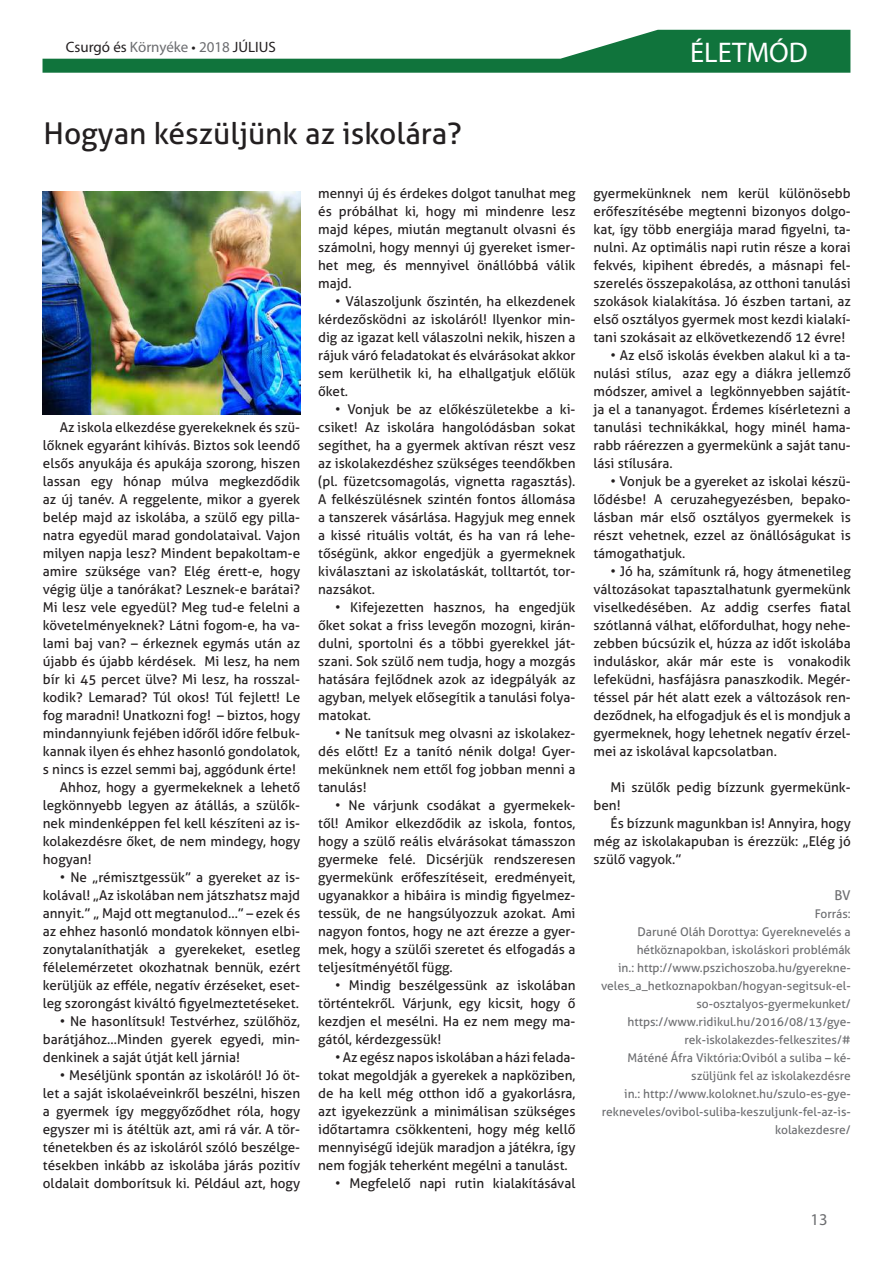
<style>
.page{position:relative;width:893px;height:1263px;background:#fff}
.page>*{position:absolute;margin:0;border:0;box-sizing:border-box;transform-origin:0 0}
.t1{font:30px "Aller";color:#231f20}
.t2{font:28.5px "Myriad Pro";color:#fff}
.t3{font:16.5px "Myriad Pro";color:#6c6d70}
.t4{font:15px "Myriad Pro";color:#231f20}
.t5{font:13.5px/18px "Aller";color:#231f20;text-align:justify}
.t6{font:13.5px "Aller";color:#6c6d70}
.t7{font:12px/18px "Aller";color:#6c6d70;text-align:right}
.s1{color:#6c6d70}
</style>
<div class="page">
<svg style="left:43px;top:30px;width:807px;height:43px"></svg>
<img style="left:43px;top:192px;width:258px;height:223px">
<p class="t4" style="left:66px;top:38px;width:212px">Csurgó és <span class="s1">Környéke</span> • <span class="s1">2018</span> JÚLIUS</p>
<h2 class="t2" style="left:690px;top:35px;width:119px">ÉLETMÓD</h2>
<h1 class="t1" style="left:44px;top:115px;width:420px">Hogyan készüljünk az iskolára?</h1>
<p class="t5" style="left:60px;top:418px;width:242px">Az iskola elkezdése gyerekeknek és szü-</p>
<p class="t5" style="left:43px;top:436px;width:259px">lőknek egyaránt kihívás. Biztos sok leendő</p>
<p class="t5" style="left:43px;top:454px;width:259px">elsős anyukája és apukája szorong, hiszen</p>
<p class="t5" style="left:43px;top:472px;width:259px">lassan egy hónap múlva megkezdődik</p>
<p class="t5" style="left:43px;top:490px;width:259px">az új tanév. A reggelente, mikor a gyerek</p>
<p class="t5" style="left:43px;top:508px;width:259px">belép majd az iskolába, a szülő egy pilla-</p>
<p class="t5" style="left:43px;top:526px;width:259px">natra egyedül marad gondolataival. Vajon</p>
<p class="t5" style="left:43px;top:544px;width:259px">milyen napja lesz? Mindent bepakoltam-e</p>
<p class="t5" style="left:43px;top:562px;width:259px">amire szüksége van? Elég érett-e, hogy</p>
<p class="t5" style="left:43px;top:580px;width:259px">végig ülje a tanórákat? Lesznek-e barátai?</p>
<p class="t5" style="left:43px;top:598px;width:259px">Mi lesz vele egyedül? Meg tud-e felelni a</p>
<p class="t5" style="left:43px;top:616px;width:259px">követelményeknek? Látni fogom-e, ha va-</p>
<p class="t5" style="left:43px;top:634px;width:259px">lami baj van? – érkeznek egymás után az</p>
<p class="t5" style="left:43px;top:652px;width:259px">újabb és újabb kérdések. Mi lesz, ha nem</p>
<p class="t5" style="left:43px;top:670px;width:259px">bír ki 45 percet ülve? Mi lesz, ha rosszal-</p>
<p class="t5" style="left:43px;top:688px;width:259px">kodik? Lemarad? Túl okos! Túl fejlett! Le</p>
<p class="t5" style="left:43px;top:706px;width:259px">fog maradni! Unatkozni fog! – biztos, hogy</p>
<p class="t5" style="left:43px;top:724px;width:259px">mindannyiunk fejében időről időre felbuk-</p>
<p class="t5" style="left:43px;top:742px;width:259px">kannak ilyen és ehhez hasonló gondolatok,</p>
<p class="t5" style="left:43px;top:760px;width:255px">s nincs is ezzel semmi baj, aggódunk érte!</p>
<p class="t5" style="left:60px;top:778px;width:242px">Ahhoz, hogy a gyermekeknek a lehető</p>
<p class="t5" style="left:43px;top:796px;width:259px">legkönnyebb legyen az átállás, a szülők-</p>
<p class="t5" style="left:43px;top:814px;width:259px">nek mindenképpen fel kell készíteni az is-</p>
<p class="t5" style="left:43px;top:832px;width:259px">kolakezdésre őket, de nem mindegy, hogy</p>
<p class="t5" style="left:43px;top:850px;width:50px">hogyan!</p>
<p class="t5" style="left:43px;top:868px;width:259px;text-indent:17px">• Ne „rémisztgessük” a gyereket az is&shy;kolával! „Az iskolában nem játszhatsz majd annyit.” „ Majd ott megtanulod…” – ezek és az ehhez hasonló mondatok könnyen elbi&shy;zonytalaníthatják a gyerekeket, esetleg félelemérzetet okozhatnak bennük, ezért kerüljük az efféle, negatív érzéseket, eset&shy;leg szorongást kiváltó figyelmeztetéseket.</p>
<p class="t5" style="left:43px;top:1012px;width:259px;text-indent:17px">• Ne hasonlítsuk! Testvérhez, szülőhöz, barátjához…Minden gyerek egyedi, min&shy;denkinek a saját útját kell járnia!</p>
<p class="t5" style="left:43px;top:1066px;width:259px;text-indent:17px">• Meséljünk spontán az iskoláról! Jó öt&shy;let a saját iskolaéveinkről beszélni, hiszen a gyermek így meggyőződhet róla, hogy egyszer mi is átéltük azt, ami rá vár. A tör&shy;ténetekben és az iskoláról szóló beszélge&shy;tésekben inkább az iskolába járás pozitív oldalait domborítsuk ki. Például azt, hogy</p>
<p class="t5" style="left:318px;top:184px;width:259px">mennyi új és érdekes dolgot tanulhat meg és próbálhat ki, hogy mi mindenre lesz majd képes, miután megtanult olvasni és számolni, hogy mennyi új gyereket ismer&shy;het meg, és mennyivel önállóbbá válik majd.</p>
<p class="t5" style="left:318px;top:292px;width:259px;text-indent:17px">• Válaszoljunk őszintén, ha elkezdenek kérdezősködni az iskoláról! Ilyenkor min&shy;dig az igazat kell válaszolni nekik, hiszen a rájuk váró feladatokat és elvárásokat akkor sem kerülhetik ki, ha elhallgatjuk előlük őket.</p>
<p class="t5" style="left:318px;top:400px;width:259px;text-indent:17px">• Vonjuk be az előkészületekbe a ki&shy;csiket! Az iskolára hangolódásban sokat segíthet, ha a gyermek aktívan részt vesz az iskolakezdéshez szükséges teendőkben (pl. füzetcsomagolás, vignetta ragasztás).<br>A felkészülésnek szintén fontos állomása a tanszerek vásárlása. Hagyjuk meg ennek a kissé rituális voltát, és ha van rá lehe&shy;tőségünk, akkor engedjük a gyermeknek kiválasztani az iskolatáskát, tolltartót, tor&shy;nazsákot.</p>
<p class="t5" style="left:318px;top:598px;width:259px;text-indent:17px">• Kifejezetten hasznos, ha engedjük őket sokat a friss levegőn mozogni, kirán&shy;dulni, sportolni és a többi gyerekkel ját&shy;szani. Sok szülő nem tudja, hogy a mozgás hatására fejlődnek azok az idegpályák az agyban, melyek elősegítik a tanulási folya&shy;matokat.</p>
<p class="t5" style="left:318px;top:724px;width:259px;text-indent:17px">• Ne tanítsuk meg olvasni az iskolakez&shy;dés előtt! Ez a tanító nénik dolga! Gyer&shy;mekünknek nem ettől fog jobban menni a tanulás!</p>
<p class="t5" style="left:318px;top:796px;width:259px;text-indent:17px">• Ne várjunk csodákat a gyermekek&shy;től! Amikor elkezdődik az iskola, fontos, hogy a szülő reális elvárásokat támasszon gyermeke felé. Dicsérjük rendszeresen gyermekünk erőfeszítéseit, eredményeit, ugyanakkor a hibáira is mindig figyelmez&shy;tessük, de ne hangsúlyozzuk azokat. Ami nagyon fontos, hogy ne azt érezze a gyer&shy;mek, hogy a szülői szeretet és elfogadás a teljesítményétől függ.</p>
<p class="t5" style="left:318px;top:976px;width:259px;text-indent:17px">• Mindig beszélgessünk az iskolában történtekről. Várjunk, egy kicsit, hogy ő kezdjen el mesélni. Ha ez nem megy ma&shy;gától, kérdezgessük!</p>
<p class="t5" style="left:318px;top:1048px;width:259px;text-indent:17px">• Az egész napos iskolában a házi felada&shy;tokat megoldják a gyerekek a napköziben, de ha kell még otthon idő a gyakorlásra, azt igyekezzünk a minimálisan szükséges időtartamra csökkenteni, hogy még kellő mennyiségű idejük maradjon a játékra, így nem fogják teherként megélni a tanulást.</p>
<p class="t5" style="left:335px;top:1174px;width:242px">• Megfelelő napi rutin kialakításával</p>
<p class="t5" style="left:593px;top:184px;width:259px">gyermekünknek nem kerül különösebb erőfeszítésébe megtenni bizonyos dolgo&shy;kat, így több energiája marad figyelni, ta&shy;nulni. Az optimális napi rutin része a korai fekvés, kipihent ébredés, a másnapi fel&shy;szerelés összepakolása, az otthoni tanulási szokások kialakítása. Jó észben tartani, az első osztályos gyermek most kezdi kialakí&shy;tani szokásait az elkövetkezendő 12 évre!</p>
<p class="t5" style="left:593px;top:346px;width:259px;text-indent:17px">• Az első iskolás években alakul ki a ta&shy;nulási stílus, azaz egy a diákra jellemző módszer, amivel a legkönnyebben sajátít&shy;ja el a tananyagot. Érdemes kísérletezni a tanulási technikákkal, hogy minél hama&shy;rabb ráérezzen a gyermekünk a saját tanu&shy;lási stílusára.</p>
<p class="t5" style="left:593px;top:472px;width:259px;text-indent:17px">• Vonjuk be a gyereket az iskolai készü&shy;lődésbe! A ceruzahegyezésben, bepako&shy;lásban már első osztályos gyermekek is részt vehetnek, ezzel az önállóságukat is támogathatjuk.</p>
<p class="t5" style="left:593px;top:562px;width:259px;text-indent:17px">• Jó ha, számítunk rá, hogy átmenetileg változásokat tapasztalhatunk gyermekünk viselkedésében. Az addig cserfes fiatal szótlanná válhat, előfordulhat, hogy nehe&shy;zebben búcsúzik el, húzza az időt iskolába induláskor, akár már este is vonakodik lefeküdni, hasfájásra panaszkodik. Megér&shy;téssel pár hét alatt ezek a változások ren&shy;deződnek, ha elfogadjuk és el is mondjuk a gyermeknek, hogy lehetnek negatív érzel&shy;mei az iskolával kapcsolatban.</p>
<p class="t5" style="left:593px;top:778px;width:259px;text-indent:17px">Mi szülők pedig bízzunk gyermekünk&shy;ben!</p>
<p class="t5" style="left:593px;top:814px;width:259px;text-indent:17px">És bízzunk magunkban is! Annyira, hogy még az iskolakapuban is érezzük: „Elég jó szülő vagyok.”</p>
<p class="t6" style="left:834px;top:887px;width:18px">BV</p>
<p class="t7" style="left:601px;top:905px;width:251px">Forrás:<br>Daruné Oláh Dorottya: Gyereknevelés a hétköznapokban, iskoláskori problémák<br>in.: http://www.pszichoszoba.hu/gyerekne&shy;veles_a_hetkoznapokban/hogyan-segitsuk-el&shy;so-osztalyos-gyermekunket/ https://www.ridikul.hu/2016/08/13/gye&shy;rek-iskolakezdes-felkeszites/#<br>Máténé Áfra Viktória:Oviból a suliba – ké&shy;szüljünk fel az iskolakezdésre<br>in.: http://www.koloknet.hu/szulo-es-gye&shy;rekneveles/ovibol-suliba-keszuljunk-fel-az-is&shy;kolakezdesre/</p>
<p class="t3" style="left:811px;top:1209px;width:18px">13</p>
</div>
